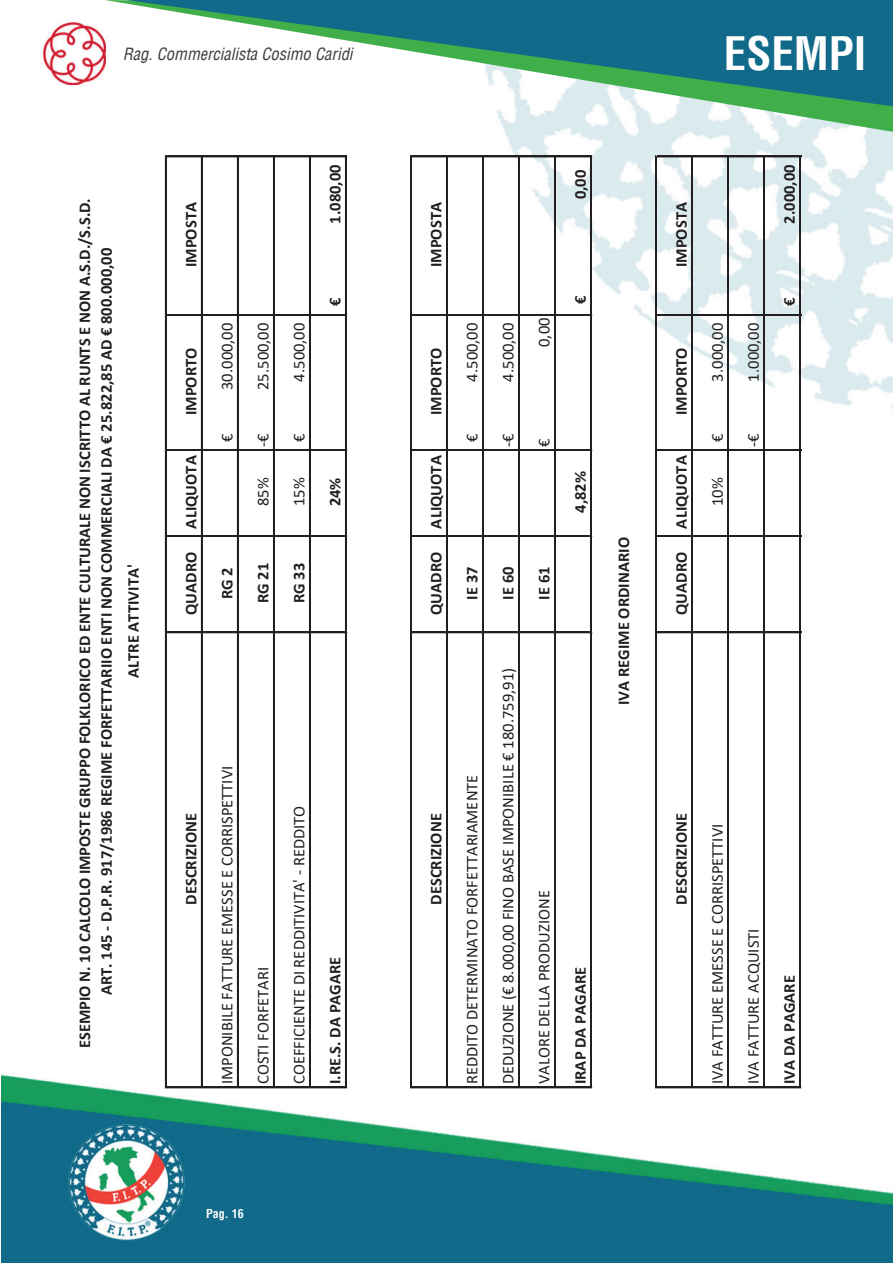
<style>
.page{position:relative;width:893px;height:1263px;background:#fff}
.page>*{position:absolute;margin:0;border:0;box-sizing:border-box;transform-origin:0 0}
.t1{font:700 condensed 45px "Helvetica LT";color:#fff}
.t2{font:700 16.5px/21.6px "Calibri";color:#231f20;text-align:center}
.t3{font:16.5px "Calibri";color:#231f20}
.t4{font:italic condensed 16.5px "Helvetica LT";color:#3e3e3f}
.t5{font:700 condensed 12px "Helvetica LT";color:#fff}
</style>
<div class="page">
<img style="left:2px;top:22px;width:891px;height:1241px">
<svg style="left:105px;top:0;width:788px;height:132px"></svg>
<svg style="left:126px;top:0;width:767px;height:106px"></svg>
<hr style="left:165px;top:1086px;width:182px;height:2px;background:#231f20">
<hr style="left:167px;top:631px;width:180px;height:2px;background:#231f20">
<hr style="left:167px;top:536px;width:180px;height:1px;background:#231f20">
<hr style="left:167px;top:535px;width:180px;height:1px;background:#231f20">
<hr style="left:167px;top:450px;width:180px;height:1px;background:#231f20">
<hr style="left:167px;top:449px;width:180px;height:1px;background:#231f20">
<hr style="left:167px;top:315px;width:180px;height:1px;background:#231f20">
<hr style="left:167px;top:314px;width:180px;height:1px;background:#231f20">
<hr style="left:167px;top:157px;width:180px;height:1px;background:#231f20">
<hr style="left:167px;top:156px;width:180px;height:1px;background:#231f20">
<hr style="left:410px;top:1086px;width:182px;height:2px;background:#231f20">
<hr style="left:412px;top:631px;width:180px;height:2px;background:#231f20">
<hr style="left:412px;top:536px;width:180px;height:1px;background:#231f20">
<hr style="left:412px;top:535px;width:180px;height:1px;background:#231f20">
<hr style="left:412px;top:450px;width:180px;height:1px;background:#231f20">
<hr style="left:412px;top:449px;width:180px;height:1px;background:#231f20">
<hr style="left:412px;top:315px;width:180px;height:1px;background:#231f20">
<hr style="left:412px;top:314px;width:180px;height:1px;background:#231f20">
<hr style="left:412px;top:157px;width:180px;height:1px;background:#231f20">
<hr style="left:412px;top:156px;width:180px;height:1px;background:#231f20">
<hr style="left:655px;top:1086px;width:146px;height:2px;background:#231f20">
<hr style="left:657px;top:631px;width:144px;height:2px;background:#231f20">
<hr style="left:657px;top:536px;width:144px;height:1px;background:#231f20">
<hr style="left:657px;top:535px;width:144px;height:1px;background:#231f20">
<hr style="left:657px;top:450px;width:144px;height:1px;background:#231f20">
<hr style="left:657px;top:449px;width:144px;height:1px;background:#231f20">
<hr style="left:657px;top:315px;width:144px;height:1px;background:#231f20">
<hr style="left:657px;top:314px;width:144px;height:1px;background:#231f20">
<hr style="left:657px;top:157px;width:144px;height:1px;background:#231f20">
<hr style="left:657px;top:156px;width:144px;height:1px;background:#231f20">
<hr style="left:165px;top:156px;width:2px;height:930px;background:#231f20">
<hr style="left:201px;top:156px;width:2px;height:930px;background:#231f20">
<hr style="left:237px;top:156px;width:2px;height:930px;background:#231f20">
<hr style="left:273px;top:156px;width:2px;height:930px;background:#231f20">
<hr style="left:309px;top:156px;width:2px;height:930px;background:#231f20">
<hr style="left:345px;top:156px;width:2px;height:930px;background:#231f20">
<hr style="left:410px;top:156px;width:2px;height:930px;background:#231f20">
<hr style="left:446px;top:156px;width:2px;height:930px;background:#231f20">
<hr style="left:482px;top:156px;width:2px;height:930px;background:#231f20">
<hr style="left:518px;top:156px;width:2px;height:930px;background:#231f20">
<hr style="left:554px;top:156px;width:2px;height:930px;background:#231f20">
<hr style="left:590px;top:156px;width:2px;height:930px;background:#231f20">
<hr style="left:655px;top:156px;width:2px;height:930px;background:#231f20">
<hr style="left:691px;top:156px;width:2px;height:930px;background:#231f20">
<hr style="left:727px;top:156px;width:2px;height:930px;background:#231f20">
<hr style="left:763px;top:156px;width:2px;height:930px;background:#231f20">
<hr style="left:799px;top:156px;width:2px;height:930px;background:#231f20">
<p class="t4" style="left:123px;top:44px;width:231px">Rag. Commercialista Cosimo Caridi</p>
<p class="t2" style="left:74px;top:1048px;width:852px;rotate:-90deg">ESEMPIO N. 10 CALCOLO IMPOSTE GRUPPO FOLKLORICO ED ENTE CULTURALE NON ISCRITTO AL RUNTS E NON A.S.D./S.S.D.<br>ART. 145 - D.P.R. 917/1986 REGIME FORFETTARIIO ENTI NON COMMERCIALI DA € 25.822,85 AD € 800.000,00</p>
<p class="t2" style="left:122px;top:678px;width:115px;rotate:-90deg">ALTRE ATTIVITA'</p>
<p class="t2" style="left:180px;top:267px;width:67px;rotate:-90deg">IMPOSTA</p>
<p class="t2" style="left:180px;top:415px;width:69px;rotate:-90deg">IMPORTO</p>
<p class="t2" style="left:180px;top:528px;width:75px;rotate:-90deg">ALIQUOTA</p>
<p class="t2" style="left:180px;top:615px;width:65px;rotate:-90deg">QUADRO</p>
<p class="t2" style="left:324px;top:224px;width:61px;rotate:-90deg">1.080,00</p>
<p class="t3" style="left:216px;top:390px;width:69px;rotate:-90deg">30.000,00</p>
<p class="t3" style="left:216px;top:442px;width:10px;rotate:-90deg">€</p>
<p class="t3" style="left:252px;top:390px;width:69px;rotate:-90deg">25.500,00</p>
<p class="t3" style="left:288px;top:382px;width:60px;rotate:-90deg">4.500,00</p>
<p class="t3" style="left:252px;top:447px;width:15px;rotate:-90deg">-€</p>
<p class="t3" style="left:288px;top:442px;width:10px;rotate:-90deg">€</p>
<p class="t3" style="left:252px;top:506px;width:30px;rotate:-90deg">85%</p>
<p class="t3" style="left:288px;top:506px;width:30px;rotate:-90deg">15%</p>
<p class="t2" style="left:324px;top:306px;width:10px;rotate:-90deg">€</p>
<p class="t2" style="left:324px;top:506px;width:30px;rotate:-90deg">24%</p>
<p class="t2" style="left:216px;top:599px;width:33px;rotate:-90deg">RG 2</p>
<p class="t2" style="left:252px;top:603px;width:42px;rotate:-90deg">RG 21</p>
<p class="t2" style="left:288px;top:603px;width:42px;rotate:-90deg">RG 33</p>
<p class="t2" style="left:180px;top:905px;width:93px;rotate:-90deg">DESCRIZIONE</p>
<p class="t3" style="left:216px;top:1084px;width:320px;rotate:-90deg">IMPONIBILE FATTURE EMESSE E CORRISPETTIVI</p>
<p class="t3" style="left:252px;top:1084px;width:119px;rotate:-90deg">COSTI FORFETARI</p>
<p class="t3" style="left:288px;top:1084px;width:280px;rotate:-90deg">COEFFICIENTE DI REDDITIVITA' - REDDITO</p>
<p class="t2" style="left:324px;top:1084px;width:129px;rotate:-90deg">I.RE.S. DA PAGARE</p>
<p class="t5" style="left:206px;top:1206px;width:39px">Pag. 16</p>
<p class="t2" style="left:425px;top:267px;width:67px;rotate:-90deg">IMPOSTA</p>
<p class="t2" style="left:425px;top:415px;width:69px;rotate:-90deg">IMPORTO</p>
<p class="t2" style="left:425px;top:528px;width:75px;rotate:-90deg">ALIQUOTA</p>
<p class="t2" style="left:425px;top:615px;width:65px;rotate:-90deg">QUADRO</p>
<p class="t2" style="left:425px;top:905px;width:93px;rotate:-90deg">DESCRIZIONE</p>
<p class="t2" style="left:569px;top:199px;width:31px;rotate:-90deg">0,00</p>
<p class="t2" style="left:569px;top:304px;width:10px;rotate:-90deg">€</p>
<p class="t3" style="left:461px;top:382px;width:60px;rotate:-90deg">4.500,00</p>
<p class="t3" style="left:497px;top:382px;width:60px;rotate:-90deg">4.500,00</p>
<p class="t3" style="left:533px;top:347px;width:31px;rotate:-90deg">0,00</p>
<p class="t3" style="left:461px;top:442px;width:10px;rotate:-90deg">€</p>
<p class="t3" style="left:497px;top:447px;width:15px;rotate:-90deg">-€</p>
<p class="t3" style="left:533px;top:447px;width:10px;rotate:-90deg">€</p>
<p class="t2" style="left:569px;top:513px;width:43px;rotate:-90deg">4,82%</p>
<p class="t2" style="left:461px;top:600px;width:34px;rotate:-90deg">IE 37</p>
<p class="t2" style="left:497px;top:600px;width:34px;rotate:-90deg">IE 60</p>
<p class="t2" style="left:533px;top:600px;width:34px;rotate:-90deg">IE 61</p>
<p class="t3" style="left:461px;top:1084px;width:311px;rotate:-90deg">REDDITO DETERMINATO FORFETTARIAMENTE</p>
<p class="t3" style="left:497px;top:1084px;width:418px;rotate:-90deg">DEDUZIONE (€ 8.000,00 FINO BASE IMPONIBILE € 180.759,91)</p>
<p class="t3" style="left:533px;top:1084px;width:196px;rotate:-90deg">VALORE DELLA PRODUZIONE</p>
<p class="t2" style="left:569px;top:1084px;width:119px;rotate:-90deg">IRAP DA PAGARE</p>
<p class="t2" style="left:613px;top:705px;width:169px;rotate:-90deg">IVA REGIME ORDINARIO</p>
<h1 class="t1" style="left:724px;top:26px;width:144px">ESEMPI</h1>
<p class="t2" style="left:670px;top:267px;width:67px;rotate:-90deg">IMPOSTA</p>
<p class="t2" style="left:670px;top:415px;width:69px;rotate:-90deg">IMPORTO</p>
<p class="t2" style="left:670px;top:528px;width:75px;rotate:-90deg">ALIQUOTA</p>
<p class="t2" style="left:670px;top:615px;width:65px;rotate:-90deg">QUADRO</p>
<p class="t2" style="left:778px;top:224px;width:61px;rotate:-90deg">2.000,00</p>
<p class="t3" style="left:706px;top:382px;width:60px;rotate:-90deg">3.000,00</p>
<p class="t3" style="left:706px;top:442px;width:10px;rotate:-90deg">€</p>
<p class="t3" style="left:706px;top:506px;width:30px;rotate:-90deg">10%</p>
<p class="t3" style="left:742px;top:381px;width:60px;rotate:-90deg">1.000,00</p>
<p class="t3" style="left:742px;top:447px;width:15px;rotate:-90deg">-€</p>
<p class="t2" style="left:778px;top:306px;width:10px;rotate:-90deg">€</p>
<p class="t2" style="left:670px;top:905px;width:93px;rotate:-90deg">DESCRIZIONE</p>
<p class="t3" style="left:706px;top:1084px;width:262px;rotate:-90deg">IVA FATTURE EMESSE E CORRISPETTIVI</p>
<p class="t3" style="left:742px;top:1084px;width:157px;rotate:-90deg">IVA FATTURE ACQUISTI</p>
<p class="t2" style="left:778px;top:1084px;width:110px;rotate:-90deg">IVA DA PAGARE</p>
</div>
